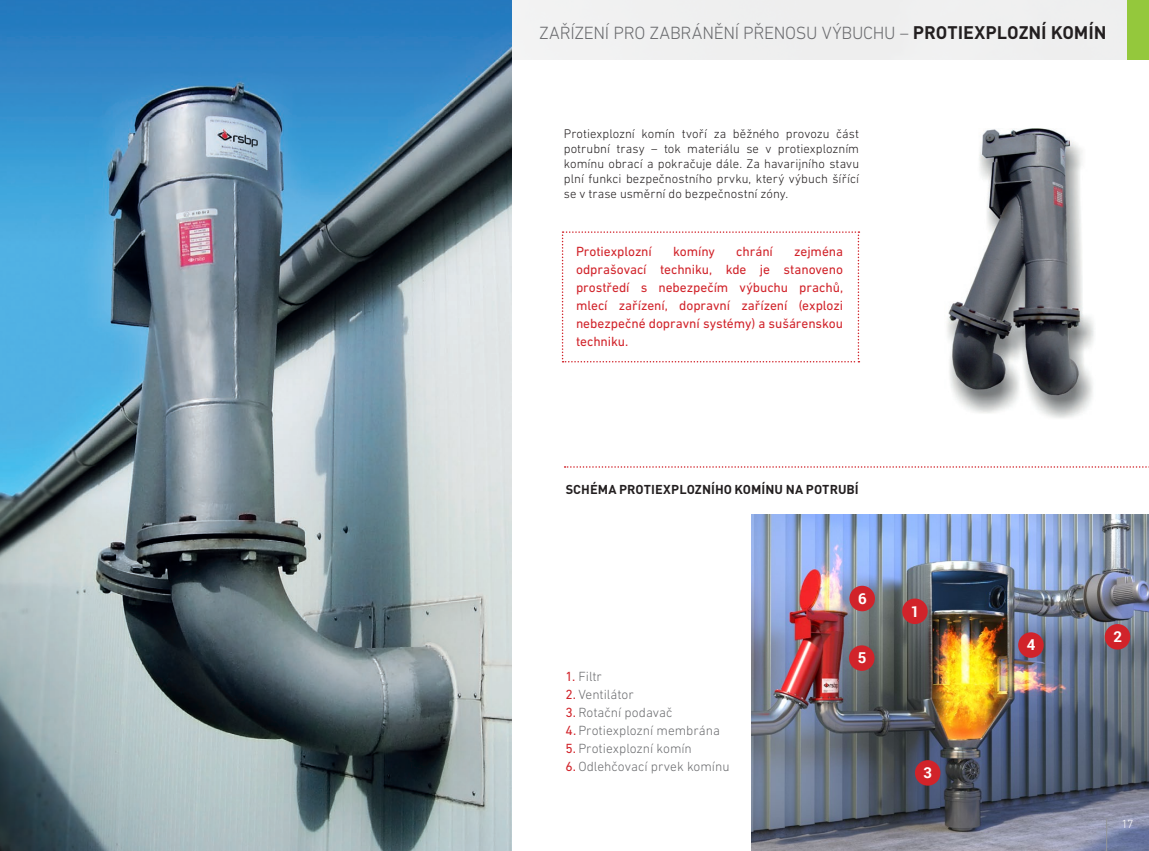
<style>
.page{position:relative;width:1149px;height:851px;background:#fff}
.page>*{position:absolute;margin:0;border:0;box-sizing:border-box;transform-origin:0 0}
.H_page_section{font:300 18px "DIN Next LT Pro";letter-spacing:-.02em;color:#6c6d70}
.Photo_number{font:700 15px "Roboto";color:#fff}
.Paragraph_red{font:13.5px/18px "DIN Next LT Pro";letter-spacing:-.005em;color:#d1232a;text-align:justify}
.t1{font:300 13.5px "DIN Next LT Pro";color:#6c6d70}
.Body_black{font:300 12.75px/15px "DIN Next LT Pro";letter-spacing:.005em;color:#231f20;text-align:justify}
.H2_black{font:700 12.75px "DIN Pro";letter-spacing:.005em;color:#231f20}
.H1_on_black{font:300 12px "DIN Next LT Pro";color:#fff}
.s1{font-family:"DIN Pro";font-weight:700;color:#231f20}
.s2{font-weight:400;color:#d1232a}
</style>
<div class="page">
<img style="left:751px;top:514px;width:397px;height:336px">
<div style="left:0;top:0;width:1148px;height:60px;background:#efeff0"></div>
<hr style="left:1105px;top:818px;width:1px;height:32px;background:#939598">
<div style="left:1127px;top:0;width:21px;height:59px;background:#94c83c"></div>
<img style="left:0;top:0;width:511px;height:850px">
<img style="left:947px;top:128px;width:147px;height:290px">
<svg style="left:564px;top:466px;width:585px;height:1px"></svg>
<svg style="left:561px;top:231px;width:298px;height:131px"></svg>
<div style="left:1104px;top:624px;width:25px;height:25px;background:#d1232a;border-radius:50%"></div>
<div style="left:848px;top:645px;width:26px;height:25px;background:#d1232a;border-radius:50%"></div>
<div style="left:1017px;top:632px;width:26px;height:25px;background:#d1232a;border-radius:50%"></div>
<div style="left:901px;top:598px;width:26px;height:26px;background:#d1232a;border-radius:50%"></div>
<div style="left:849px;top:585px;width:25px;height:26px;background:#d1232a;border-radius:50%"></div>
<div style="left:914px;top:760px;width:26px;height:25px;background:#d1232a;border-radius:50%"></div>
<p class="H_page_section" style="left:539px;top:22px;width:568px">ZAŘÍZENÍ PRO ZABRÁNĚNÍ PŘENOSU VÝBUCHU – <span class="s1">PROTIEXPLOZNÍ KOMÍN</span></p>
<p class="Body_black" style="left:563px;top:126px;width:297px">Protiexplozní komín tvoří za běžného provozu část potrubní trasy – tok materiálu se v protiexplozním komínu obrací a pokračuje dále. Za havarijního stavu plní funkci bezpečnostního prvku, který výbuch šířící se v trase usměrní do bezpečnostní zóny.</p>
<p class="Paragraph_red" style="left:576px;top:242px;width:268px;text-indent:218px">zejména odprašovací techniku, kde je stanoveno prostředí s nebezpečím výbuchu prachů, mlecí zařízení, dopravní zařízení (explozi nebezpečné dopravní systémy) a sušárenskou techniku.</p>
<p class="Paragraph_red" style="left:576px;top:242px;width:77px">Protiexplozní</p>
<p class="Paragraph_red" style="left:673px;top:242px;width:43px">komíny</p>
<p class="Paragraph_red" style="left:736px;top:242px;width:38px">chrání</p>
<p class="H2_black" style="left:565px;top:480px;width:294px">SCHÉMA PROTIEXPLOZNÍHO KOMÍNU NA POTRUBÍ</p>
<p class="Photo_number" style="left:857px;top:588px;width:10px">6</p>
<p class="t1" style="left:565px;top:668px;width:38px"><span class="s2">1.</span> Filtr</p>
<p class="t1" style="left:565px;top:686px;width:70px"><span class="s2">2.</span> Ventilátor</p>
<p class="t1" style="left:565px;top:704px;width:108px"><span class="s2">3.</span> Rotační podavač</p>
<p class="t1" style="left:565px;top:722px;width:156px"><span class="s2">4.</span> Protiexplozní membrána</p>
<p class="t1" style="left:565px;top:740px;width:128px"><span class="s2">5.</span> Protiexplozní komín</p>
<p class="t1" style="left:565px;top:758px;width:165px"><span class="s2">6.</span> Odlehčovací prvek komínu</p>
<p class="Photo_number" style="left:857px;top:647px;width:10px">5</p>
<p class="Photo_number" style="left:910px;top:600px;width:10px">1</p>
<p class="Photo_number" style="left:923px;top:762px;width:10px">3</p>
<p class="Photo_number" style="left:1026px;top:634px;width:10px">4</p>
<p class="Photo_number" style="left:1112px;top:626px;width:10px">2</p>
<p class="H1_on_black" style="left:1121px;top:816px;width:13px">17</p>
</div>
